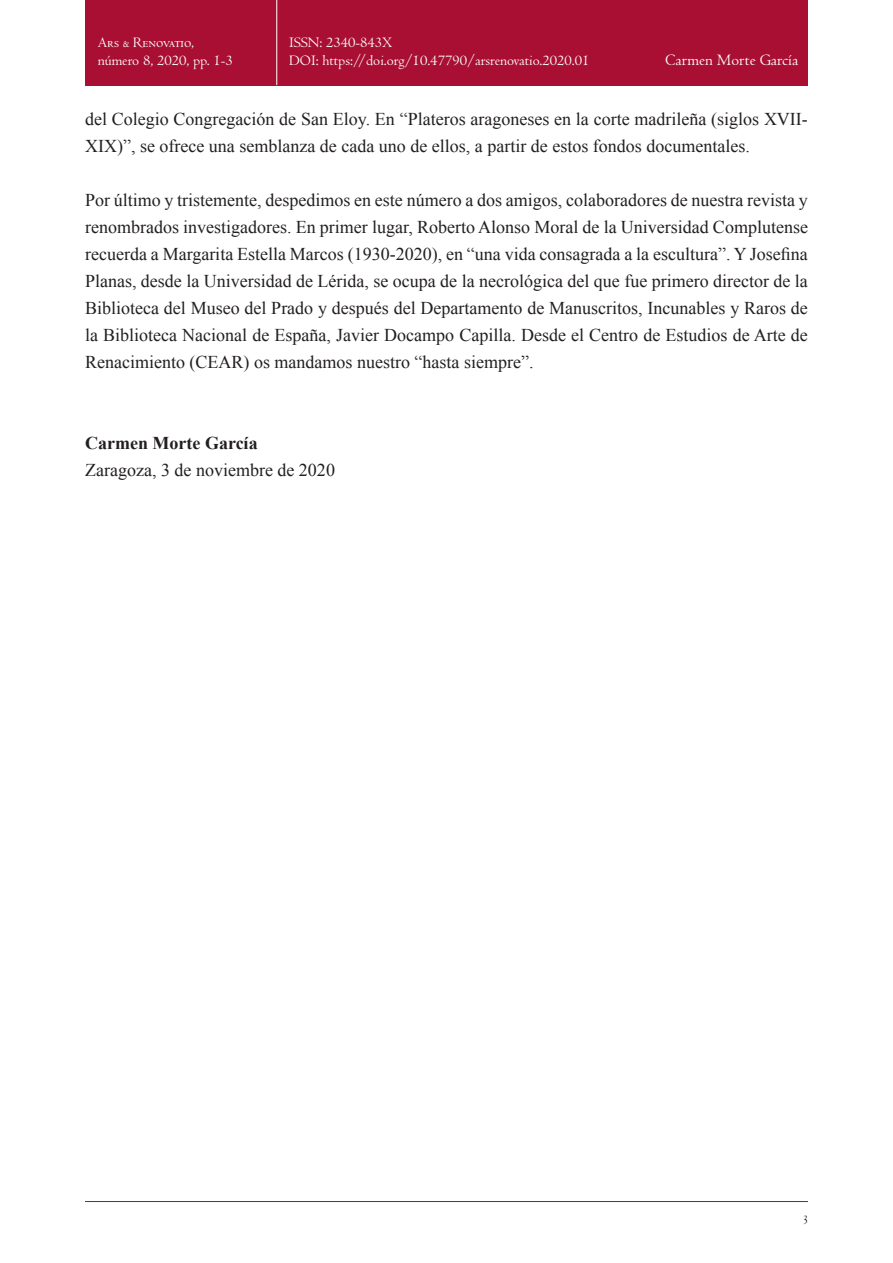
<style>
.page{position:relative;width:893px;height:1263px;background:#fff}
.page>*{position:absolute;margin:0;border:0;box-sizing:border-box;transform-origin:0 0}
.t1{font:18px/27px "Times New Roman";color:#231f20}
.autor{font:700 18px "Times New Roman";color:#231f20}
.t2{font:16.5px "Centaur";color:#fff}
.t3{font:15px/18px "Centaur";color:#fff}
.t4{font:15px "Centaur MT SC";color:#fff}
.t5{font:15px "Centaur MT SC";color:#231f20}
.s1{font-family:"Centaur"}
</style>
<div class="page">
<div style="left:85px;top:0;width:723px;height:85px;background:#a90f33"></div>
<hr style="left:85px;top:1201px;width:723px;height:1px;background:#a90f33">
<hr style="left:276px;top:0;width:1px;height:85px;background:#fff">
<p class="t4" style="left:98px;top:34px;width:98px">Ars &amp; Renovatio<span class="s1">,</span></p>
<p class="t3" style="left:98px;top:52px;width:137px">número 8, 2020, pp. 1-3</p>
<p class="t3" style="left:289px;top:34px;width:302px">ISSN: 2340-843X<br>DOI: https://doi.org/10.47790/arsrenovatio.2020.01</p>
<p class="t2" style="left:665px;top:51px;width:135px">Carmen Morte García</p>
<p class="t1" style="left:85px;top:105px;width:724px">del Colegio Congregación de San Eloy. En “Plateros aragoneses en la corte madrileña (siglos XVII-<br>XIX)”, se ofrece una semblanza de cada uno de ellos, a partir de estos fondos documentales.</p>
<p class="t1" style="left:85px;top:186px;width:724px;text-align:justify">Por último y tristemente, despedimos en este número a dos amigos, colaboradores de nuestra revista y renombrados investigadores. En primer lugar, Roberto Alonso Moral de la Universidad Complutense recuerda a Margarita Estella Marcos (1930-2020), en “una vida consagrada a la escultura”. Y Josefina Planas, desde la Universidad de Lérida, se ocupa de la necrológica del que fue primero director de la Biblioteca del Museo del Prado y después del Departamento de Manuscritos, Incunables y Raros de la Biblioteca Nacional de España, Javier Docampo Capilla. Desde el Centro de Estudios de Arte de Renacimiento (CEAR) os mandamos nuestro “hasta siempre”.</p>
<p class="autor" style="left:85px;top:430px;width:174px">Carmen Morte García</p>
<p class="t1" style="left:85px;top:456px;width:251px">Zaragoza, 3 de noviembre de 2020</p>
<p class="t5" style="left:803px;top:1208px;width:6px">3</p>
</div>
